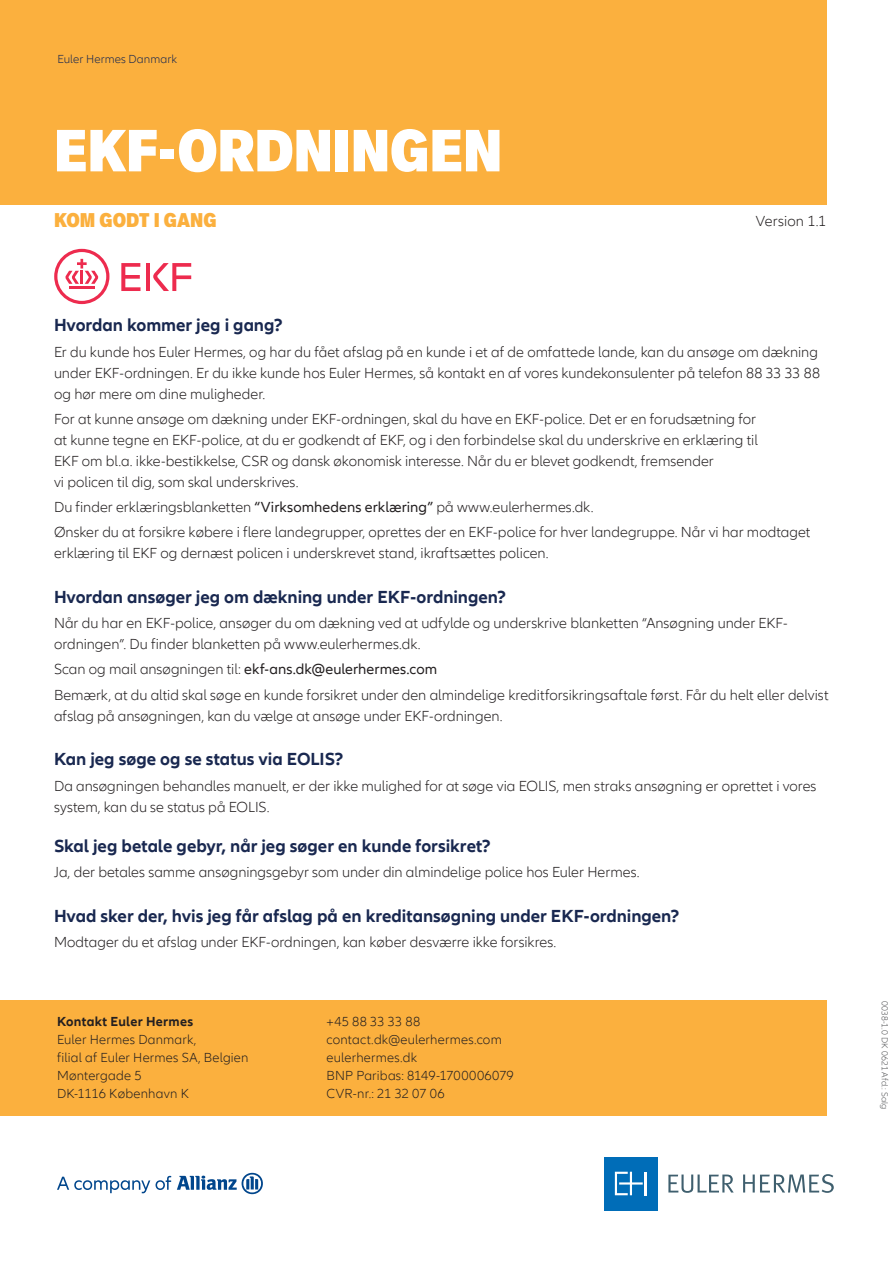
<style>
.page{position:relative;width:893px;height:1263px;background:#fff}
.page>*{position:absolute;margin:0;border:0;box-sizing:border-box;transform-origin:0 0}
.Overskrift_hvid_vers{font:900 condensed 58.2px "Applied Sans Pro";letter-spacing:-.005em;color:#fff}
.Trompet_Gul{font:900 condensed 19.5px "Applied Sans Pro";letter-spacing:-.005em;color:#fbb03e}
.Mellem_blå{font:700 18px "Allianz Neo";color:#192850}
.Brød{font:700 18px "Allianz Neo";color:#192850}
.Brød-2{font:300 15px/21px "Allianz Neo";color:#231f20}
.Brød_bullet{font:15px "Allianz Neo";letter-spacing:.005em;color:#231f20}
.Version{font:300 15px "Allianz Neo";letter-spacing:.01em;color:#231f20}
.Adresse{font:300 13.5px "Allianz Neo";letter-spacing:.015em;color:#231f20}
.Adresse_fed{font:700 13.5px "Allianz Neo";letter-spacing:.02em;color:#231f20}
.Overskrift_hvid_vers-2{font:300 12px "Allianz Neo";letter-spacing:.005em;color:#192850}
.Brød-3{font:300 9px "Allianz Neo";letter-spacing:.015em;color:#57585a}
.s1{font-weight:400}
.s2{font-weight:300}
</style>
<div class="page">
<div style="left:604px;top:1157px;width:54px;height:53px;background:#006db8"></div>
<hr style="left:645px;top:1172px;width:2px;height:23px;background:#fff">
<svg style="left:615px;top:1172px;width:28px;height:23px"></svg>
<svg style="left:668px;top:1174px;width:66px;height:19px"></svg>
<svg style="left:743px;top:1174px;width:91px;height:19px"></svg>
<svg style="left:177px;top:1173px;width:86px;height:21px"></svg>
<svg style="left:57px;top:1176px;width:114px;height:17px"></svg>
<div style="left:0;top:0;width:826px;height:204px;background:#fbb03e"></div>
<div style="left:0;top:1001px;width:826px;height:115px;background:#fbb03e"></div>
<svg style="left:121px;top:263px;width:19px;height:28px"></svg>
<hr style="left:146px;top:263px;width:4px;height:28px;background:#ed2b4e">
<svg style="left:153px;top:263px;width:38px;height:28px"></svg>
<svg style="left:54px;top:249px;width:55px;height:55px"></svg>
<p class="Overskrift_hvid_vers-2" style="left:57px;top:52px;width:121px">Euler Hermes Danmark</p>
<p class="Overskrift_hvid_vers" style="left:54px;top:115px;width:450px">EKF-ORDNINGEN</p>
<p class="Trompet_Gul" style="left:54px;top:208px;width:164px">KOM GODT I GANG</p>
<p class="Version" style="left:756px;top:213px;width:72px">Version 1.1</p>
<p class="Mellem_blå" style="left:54px;top:315px;width:230px">Hvordan kommer jeg i gang?</p>
<p class="Brød-2" style="left:54px;top:342px;width:768px">Er du kunde hos Euler Hermes, og har du fået afslag på en kunde i et af de omfattede lande, kan du ansøge om dækning under EKF-ordningen. Er du ikke kunde hos Euler Hermes, så kontakt en af vores kundekonsulenter på telefon 88 33 33 88 og hør mere om dine muligheder.</p>
<p class="Brød-2" style="left:54px;top:409px;width:705px">For at kunne ansøge om dækning under EKF-ordningen, skal du have en EKF-police. Det er en forudsætning for at kunne tegne en EKF-police, at du er godkendt af EKF, og i den forbindelse skal du underskrive en erklæring til EKF om bl.a. ikke-bestikkelse, CSR og dansk økonomisk interesse. Når du er blevet godkendt, fremsender<br>vi policen til dig, som skal underskrives.</p>
<p class="Brød-2" style="left:54px;top:497px;width:541px">Du finder erklæringsblanketten <span class="s1">“Virksomhedens erklæring”</span> på www.eulerhermes.dk.</p>
<p class="Brød-2" style="left:54px;top:522px;width:758px">Ønsker du at forsikre købere i flere landegrupper, oprettes der en EKF-police for hver landegruppe. Når vi har modtaget erklæring til EKF og dernæst policen i underskrevet stand, ikraftsættes policen.</p>
<p class="Mellem_blå" style="left:54px;top:586px;width:454px">Hvordan ansøger jeg om dækning under EKF-ordningen?</p>
<p class="Brød-2" style="left:54px;top:613px;width:735px">Når du har en EKF-police, ansøger du om dækning ved at udfylde og underskrive blanketten “Ansøgning under EKF&shy;ordningen”. Du finder blanketten på www.eulerhermes.dk.</p>
<p class="Brød_bullet" style="left:54px;top:661px;width:385px"><span class="s2">Scan og mail ansøgningen til:</span> ekf-ans.dk@eulerhermes.com</p>
<p class="Brød-2" style="left:54px;top:685px;width:776px">Bemærk, at du altid skal søge en kunde forsikret under den almindelige kreditforsikringsaftale først. Får du helt eller delvist afslag på ansøgningen, kan du vælge at ansøge under EKF-ordningen.</p>
<p class="Mellem_blå" style="left:54px;top:749px;width:291px">Kan jeg søge og se status via EOLIS?</p>
<p class="Brød-2" style="left:54px;top:775px;width:764px">Da ansøgningen behandles manuelt, er der ikke mulighed for at søge via EOLIS, men straks ansøgning er oprettet i vores system, kan du se status på EOLIS.</p>
<p class="Brød" style="left:54px;top:835px;width:438px">Skal jeg betale gebyr, når jeg søger en kunde forsikret?</p>
<p class="Brød-2" style="left:54px;top:862px;width:587px">Ja, der betales samme ansøgningsgebyr som under din almindelige police hos Euler Hermes.</p>
<p class="Mellem_blå" style="left:54px;top:905px;width:627px">Hvad sker der, hvis jeg får afslag på en kreditansøgning under EKF-ordningen?</p>
<p class="Brød-2" style="left:54px;top:932px;width:504px">Modtager du et afslag under EKF-ordningen, kan køber desværre ikke forsikres.</p>
<p class="Adresse_fed" style="left:57px;top:1014px;width:138px">Kontakt Euler Hermes</p>
<p class="Adresse" style="left:57px;top:1032px;width:141px">Euler Hermes Danmark,</p>
<p class="Adresse" style="left:57px;top:1050px;width:193px">filial af Euler Hermes SA, Belgien</p>
<p class="Adresse" style="left:57px;top:1068px;width:86px">Møntergade 5</p>
<p class="Adresse" style="left:57px;top:1086px;width:133px">DK-1116 København K</p>
<p class="Adresse" style="left:327px;top:1014px;width:95px">+45 88 33 33 88</p>
<p class="Adresse" style="left:327px;top:1032px;width:177px">contact.dk@eulerhermes.com</p>
<p class="Adresse" style="left:327px;top:1050px;width:92px">eulerhermes.dk</p>
<p class="Adresse" style="left:327px;top:1068px;width:189px">BNP Paribas: 8149-1700006079</p>
<p class="Adresse" style="left:327px;top:1086px;width:120px">CVR-nr.: 21 32 07 06</p>
<p class="Brød-3" style="left:890px;top:1001px;width:110px;rotate:90deg">0038-1.0 DK 0621 Afd.: Salg</p>
</div>
